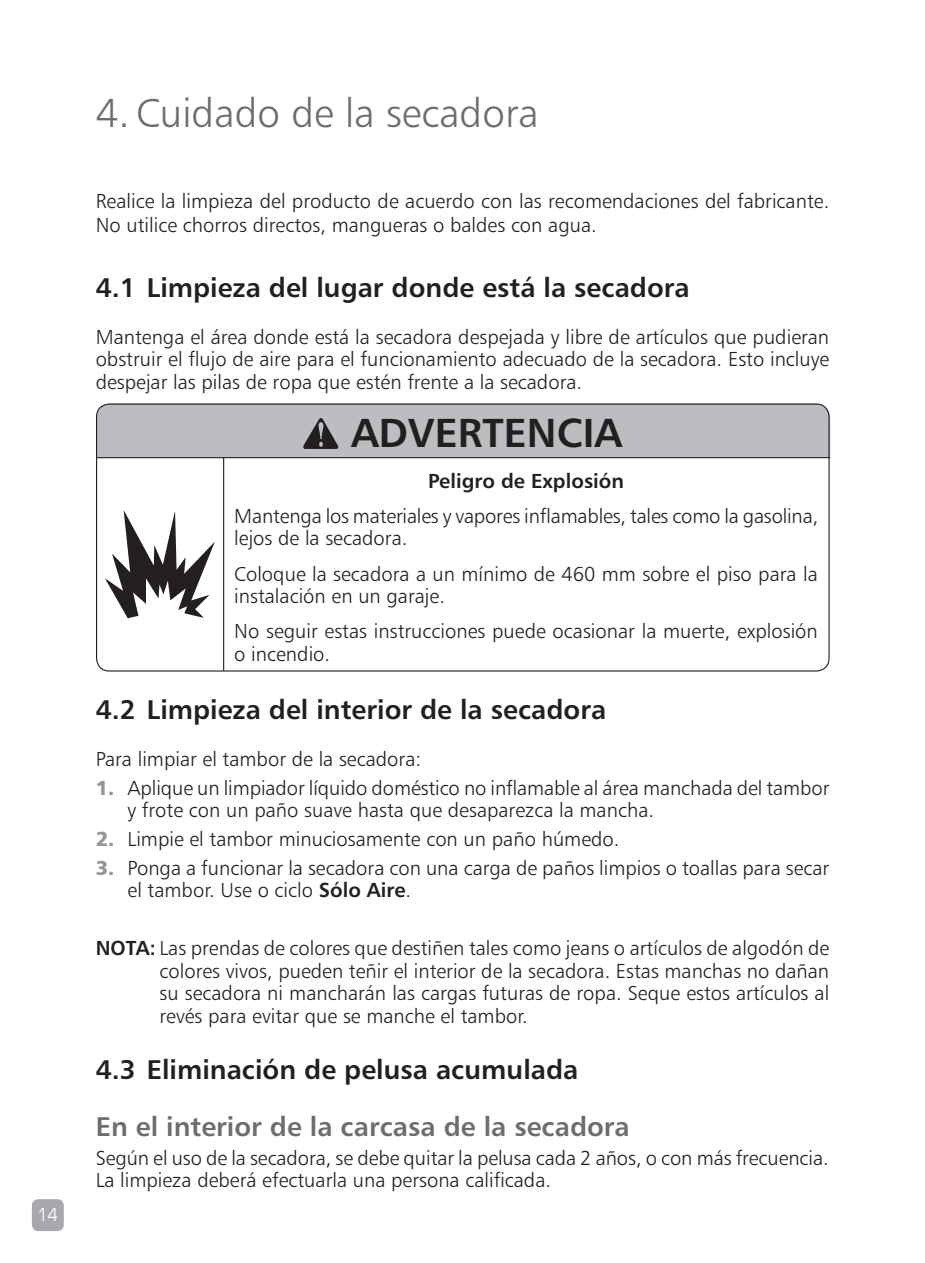
<style>
.page{position:relative;width:925px;height:1263px;background:#fff}
.page>*{position:absolute;margin:0;border:0;box-sizing:border-box;transform-origin:0 0}
.t1{font:40.5px "Humanist 777 BT Light B";color:#6c6d70}
.t2{font:40.5px "Humanist 777 BT Bold B";color:#231f20}
.t3{font:27px "Humanist 777 BT Bold B";color:#231f20}
.t4{font:27px "Humanist 777 BT Bold B";color:#6c6d70}
.t5{font:20.25px/22.5px "Humanist 777 BT Light B";color:#231f20}
.t6{font:20.25px "Humanist 777 BT Bold B";color:#231f20}
.t7{font:condensed 18px "Eurostile";color:#fff}
.s1{font-family:"Humanist 777 BT Black B";color:#939598}
.s2{font-family:"Humanist 777 BT Bold B"}
</style>
<div class="page">
<div style="left:32px;top:1199px;width:32px;height:32px;background:#a8a9ad;border-radius:6px"></div>
<div style="left:97px;top:404px;width:733px;height:53px;background:#bcbdc0"></div>
<img style="left:302px;top:416px;width:37px;height:34px">
<hr style="left:97px;top:457px;width:733px;height:1px;background:#231f20">
<hr style="left:223px;top:458px;width:1px;height:213px;background:#231f20">
<img style="left:97px;top:501px;width:118px;height:126px">
<p class="t7" style="left:38px;top:1204px;width:22px">14</p>
<h1 class="t1" style="left:96px;top:88px;width:444px">4. Cuidado de la secadora</h1>
<p class="t5" style="left:96px;top:188px;width:735px;line-height:24.3px">Realice la limpieza del producto de acuerdo con las recomendaciones del fabricante.<br>No utilice chorros directos, mangueras o baldes con agua.</p>
<h2 class="t3" style="left:96px;top:270px;width:595px">4.1 Limpieza del lugar donde está la secadora</h2>
<p class="t5" style="left:96px;top:325px;width:735px;text-align:justify">Mantenga el área donde está la secadora despejada y libre de artículos que pudieran obstruir el flujo de aire para el funcionamiento adecuado de la secadora. Esto incluye despejar las pilas de ropa que estén frente a la secadora.</p>
<h1 class="t2" style="left:351px;top:408px;width:272px">ADVERTENCIA</h1>
<p class="t6" style="left:428px;top:468px;width:197px">Peligro de Explosión</p>
<p class="t5" style="left:234px;top:504px;width:585px">Mantenga los materiales y vapores inflamables, tales como la gasolina, lejos de la secadora.</p>
<p class="t5" style="left:234px;top:562px;width:585px">Coloque la secadora a un mínimo de 460 mm sobre el piso para la instalación en un garaje.</p>
<p class="t5" style="left:234px;top:620px;width:585px">No seguir estas instrucciones puede ocasionar la muerte, explosión o incendio.</p>
<h2 class="t3" style="left:96px;top:692px;width:512px">4.2 Limpieza del interior de la secadora</h2>
<p class="t5" style="left:96px;top:747px;width:327px">Para limpiar el tambor de la secadora:</p>
<p class="t5" style="left:128px;top:776px;width:703px;text-indent:-32px"><span class="s1">1.</span> Aplique un limpiador líquido doméstico no inflamable al área manchada del tambor y frote con un paño suave hasta que desaparezca la mancha.</p>
<p class="t5" style="left:96px;top:827px;width:525px"><span class="s1">2.</span> Limpie el tambor minuciosamente con un paño húmedo.</p>
<p class="t5" style="left:128px;top:856px;width:703px;text-indent:-32px"><span class="s1">3.</span> Ponga a funcionar la secadora con una carga de paños limpios o toallas para secar el tambor. Use o ciclo <span class="s2">Sólo Aire</span>.</p>
<p class="t5" style="left:159px;top:936px;width:671px;text-align:justify;text-indent:-64px"><span class="s2">NOTA:</span> Las prendas de colores que destiñen tales como jeans o artículos de algodón de colores vivos, pueden teñir el interior de la secadora. Estas manchas no dañan su secadora ni mancharán las cargas futuras de ropa. Seque estos artículos al revés para evitar que se manche el tambor.</p>
<h2 class="t3" style="left:96px;top:1053px;width:484px">4.3 Eliminación de pelusa acumulada</h2>
<h2 class="t4" style="left:96px;top:1109px;width:536px">En el interior de la carcasa de la secadora</h2>
<p class="t5" style="left:96px;top:1146px;width:734px">Según el uso de la secadora, se debe quitar la pelusa cada 2 años, o con más frecuencia.<br>La limpieza deberá efectuarla una persona calificada.</p>
</div>
